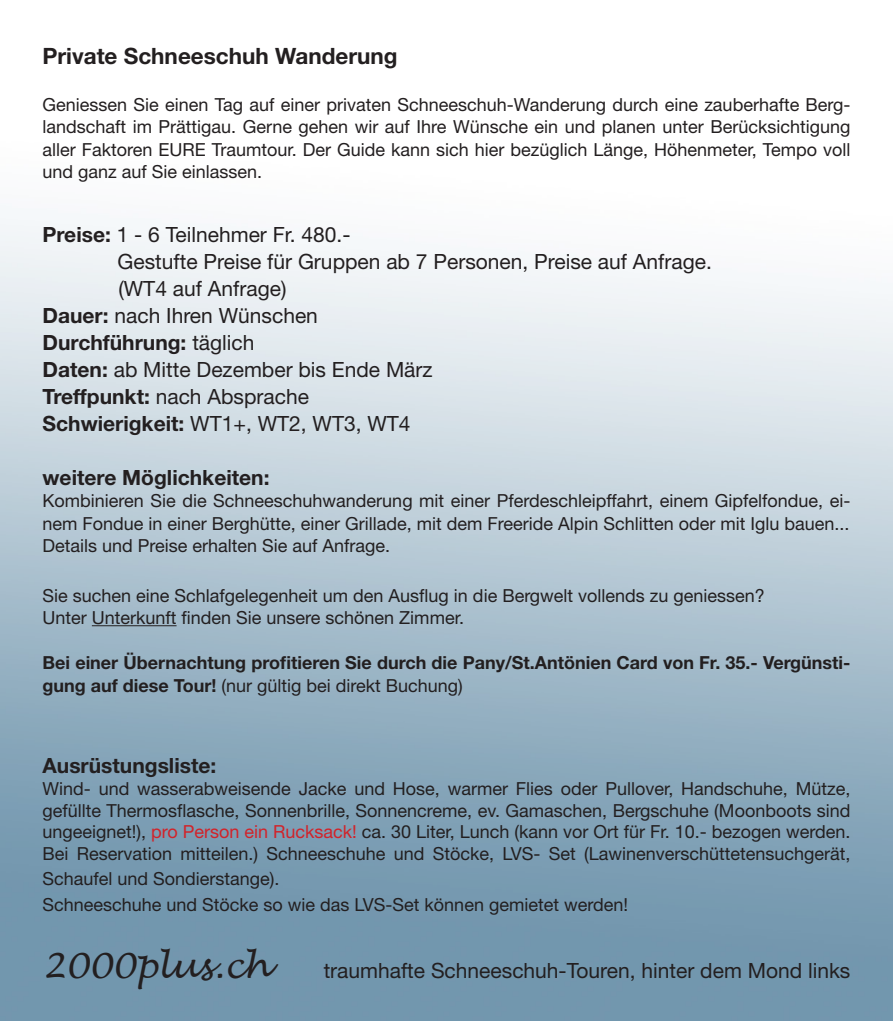
<style>
.page{position:relative;width:893px;height:1021px;background:#fff}
.page>*{position:absolute;margin:0;border:0;box-sizing:border-box;transform-origin:0 0}
.t1{font:italic 34.5px "Lucida Handwriting";color:#231f20}
.t2{font:700 22.5px "Helvetica Neue";color:#231f20}
.t3{font:21px "Helvetica Neue";color:#231f20}
.t4{font:700 21px "Helvetica Neue";color:#231f20}
.t5{font:18px/22.5px "Helvetica Neue";color:#231f20;text-align:justify}
.t6{font:700 18px/22.5px "Helvetica Neue";color:#231f20}
.s1{font-weight:700}
.s2{font-weight:400}
.s3{color:#d1232a}
</style>
<div class="page">
<hr style="left:92px;top:625px;width:85px;height:1px;background:#231f20">
<p class="t2" style="left:43px;top:39px;width:357px">Private Schneeschuh Wanderung</p>
<p class="t5" style="left:43px;top:94px;width:809px">Geniessen Sie einen Tag auf einer privaten Schneeschuh-Wanderung durch eine zauberhafte Berg&shy;landschaft im Prättigau. Gerne gehen wir auf Ihre Wünsche ein und planen unter Berücksichtigung aller Faktoren EURE Traumtour. Der Guide kann sich hier bezüglich Länge, Höhenmeter, Tempo voll und ganz auf Sie einlassen.</p>
<p class="t3" style="left:43px;top:219px;width:310px"><span class="s1">Preise:</span> 1 - 6 Teilnehmer Fr. 480.-</p>
<p class="t3" style="left:118px;top:246px;width:596px">Gestufte Preise für Gruppen ab 7 Personen, Preise auf Anfrage.</p>
<p class="t3" style="left:118px;top:273px;width:169px">(WT4 auf Anfrage)</p>
<p class="t3" style="left:43px;top:300px;width:277px"><span class="s1">Dauer:</span> nach Ihren Wünschen</p>
<p class="t4" style="left:43px;top:326px;width:214px">Durchführung: <span class="s2">täglich</span></p>
<p class="t3" style="left:43px;top:354px;width:392px"><span class="s1">Daten:</span> ab Mitte Dezember bis Ende März</p>
<p class="t3" style="left:43px;top:381px;width:268px"><span class="s1">Treffpunkt:</span> nach Absprache</p>
<p class="t3" style="left:43px;top:408px;width:370px"><span class="s1">Schwierigkeit:</span> WT1+, WT2, WT3, WT4</p>
<p class="t4" style="left:43px;top:461px;width:229px">weitere Möglichkeiten:</p>
<p class="t5" style="left:43px;top:490px;width:809px">Kombinieren Sie die Schneeschuhwanderung mit einer Pferdeschleipffahrt, einem Gipfelfondue, ei&shy;nem Fondue in einer Berghütte, einer Grillade, mit dem Freeride Alpin Schlitten oder mit Iglu bauen...<br>Details und Preise erhalten Sie auf Anfrage.</p>
<p class="t5" style="left:43px;top:585px;width:724px">Sie suchen eine Schlafgelegenheit um den Ausflug in die Bergwelt vollends zu geniessen?<br>Unter Unterkunft finden Sie unsere schönen Zimmer.</p>
<p class="t6" style="left:43px;top:652px;width:809px">Bei einer Übernachtung profitieren Sie durch die Pany/St.Antönien Card von Fr. 35.- Vergünsti&shy;gung auf diese Tour! <span class="s2">(nur gültig bei direkt Buchung)</span></p>
<p class="t4" style="left:43px;top:749px;width:175px">Ausrüstungsliste:</p>
<p class="t5" style="left:43px;top:779px;width:809px;line-height:21.6px">Wind- und wasserabweisende Jacke und Hose, warmer Flies oder Pullover, Handschuhe, Mütze, gefüllte Thermosflasche, Sonnenbrille, Sonnencreme, ev. Gamaschen, Bergschuhe (Moonboots sind ungeeignet!), <span class="s3">pro Person ein Rucksack!</span> ca. 30 Liter, Lunch (kann vor Ort für Fr. 10.- bezogen werden.<br>Bei Reservation mitteilen.) Schneeschuhe und Stöcke, LVS- Set (Lawinenverschüttetensuchgerät,</p>
<p class="t5" style="left:43px;top:867px;width:587px;line-height:25.5px">Schaufel und Sondierstange).<br>Schneeschuhe und Stöcke so wie das LVS-Set können gemietet werden!</p>
<h1 class="t1" style="left:43px;top:945px;width:228px">2000plus.ch</h1>
<p class="t3" style="left:324px;top:955px;width:528px">traumhafte Schneeschuh-Touren, hinter dem Mond links</p>
</div>
